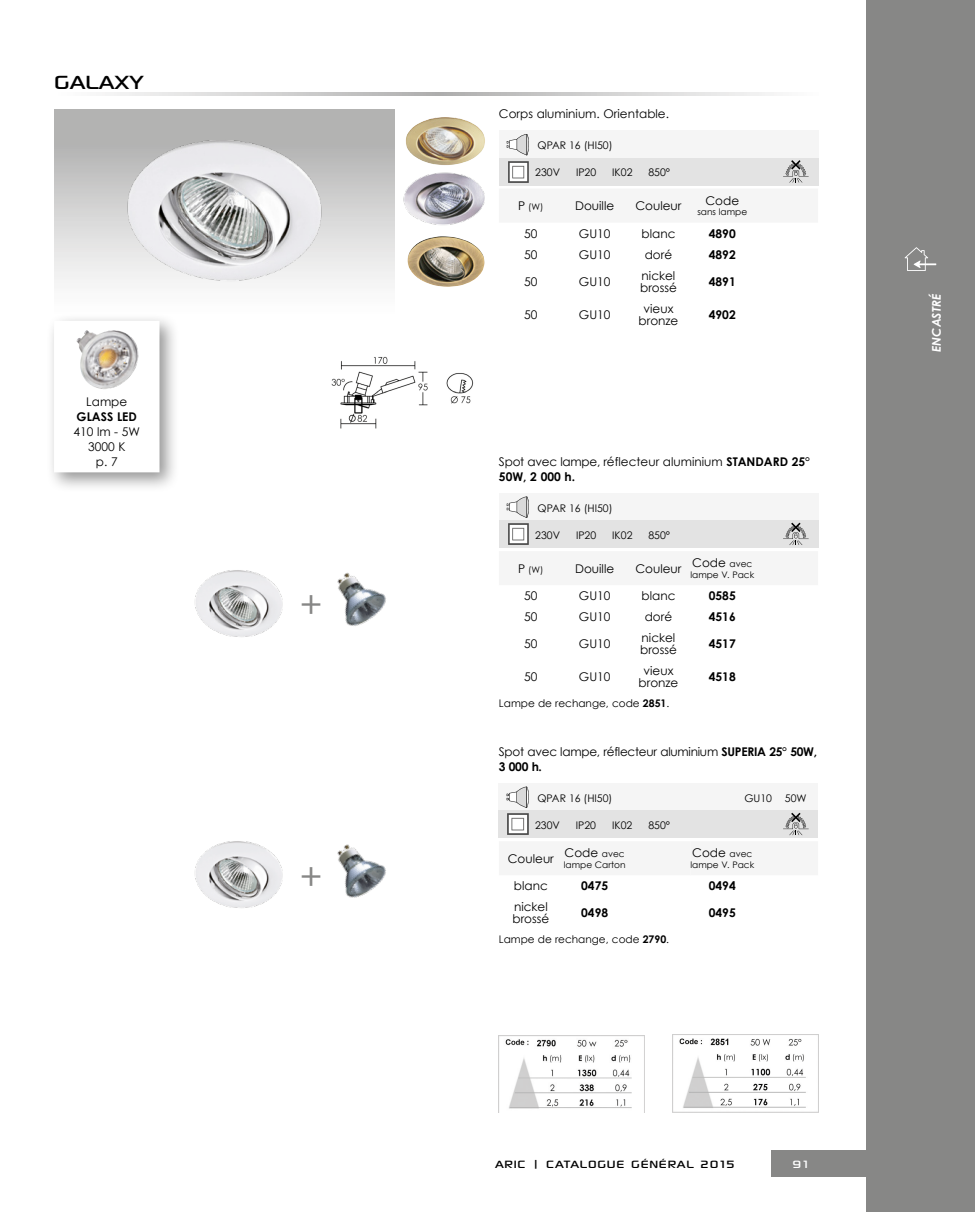
<style>
.page{position:relative;width:975px;height:1212px;background:#fff}
.page>*{position:absolute;margin:0;border:0;box-sizing:border-box;transform-origin:0 0}
.t1{font:37.5px "Century Gothic";color:#878786}
.Titres_Produits{font:27px "Sony Sketch EF";color:#000}
.t2{font:15px "Sony Sketch EF";letter-spacing:.05em;color:#000}
.t3{font:15px "Sony Sketch EF";color:#fff}
.t4{font:12px/12px "Century Gothic";color:#000}
.t5{font:700 12px/15px "Century Gothic";color:#000;text-align:center}
.t6{font:12px/15px "Century Gothic";letter-spacing:-.02em;color:#000}
.t7{font:italic 700 12px "Century Gothic";color:#fff}
.t8{font:10.5px "Century Gothic";color:#000}
.t9{font:9px "Century Gothic";color:#000}
.s1{font-weight:400}
.s2{font-size:12px}
.s3{font-weight:700}
.s4{font-size:9px}
</style>
<div class="page">
<div style="left:771px;top:1150px;width:204px;height:27px;background:#878786"></div>
<svg style="left:105px;top:93px;width:669px;height:2px"></svg>
<div style="left:499px;top:131px;width:319px;height:27px;background:#f5f5f5"></div>
<div style="left:499px;top:158px;width:319px;height:27px;background:#e3e3e3"></div>
<svg style="left:783px;top:160px;width:25px;height:22px"></svg>
<svg style="left:507px;top:134px;width:22px;height:21px"></svg>
<img style="left:508px;top:161px;width:21px;height:21px">
<div style="left:499px;top:493px;width:319px;height:27px;background:#f5f5f5"></div>
<div style="left:499px;top:521px;width:319px;height:27px;background:#e3e3e3"></div>
<svg style="left:783px;top:523px;width:25px;height:22px"></svg>
<svg style="left:507px;top:496px;width:22px;height:22px"></svg>
<img style="left:508px;top:524px;width:21px;height:20px">
<div style="left:499px;top:783px;width:319px;height:27px;background:#f5f5f5"></div>
<div style="left:499px;top:811px;width:319px;height:27px;background:#e3e3e3"></div>
<svg style="left:783px;top:813px;width:25px;height:22px"></svg>
<svg style="left:506px;top:786px;width:23px;height:22px"></svg>
<img style="left:508px;top:814px;width:21px;height:21px">
<div style="left:54px;top:110px;width:340px;height:203px;background:linear-gradient(to bottom,#a9a9a8,#fff)"></div>
<img style="left:499px;top:1035px;width:145px;height:74px">
<img style="left:672px;top:1035px;width:146px;height:77px">
<img style="left:331px;top:356px;width:143px;height:73px">
<img style="left:194px;top:570px;width:89px;height:67px">
<img style="left:194px;top:841px;width:89px;height:67px">
<img style="left:337px;top:572px;width:49px;height:54px">
<img style="left:337px;top:844px;width:49px;height:54px">
<img style="left:120px;top:127px;width:208px;height:155px">
<img style="left:407px;top:236px;width:77px;height:51px">
<img style="left:406px;top:117px;width:79px;height:48px">
<img style="left:403px;top:172px;width:82px;height:53px">
<div style="left:46px;top:312px;width:134px;height:180px;background:#000;opacity:.42"></div>
<div style="left:54px;top:321px;width:105px;height:151px;background:#fff"></div>
<img style="left:76px;top:330px;width:63px;height:59px">
<div style="left:866px;top:0;width:109px;height:1212px;background:#878786"></div>
<svg style="left:904px;top:247px;width:32px;height:24px"></svg>
<p class="Titres_Produits" style="left:54px;top:67px;width:91px">GALAXY</p>
<p class="t5" style="left:77px;top:394px;width:62px"><span class="s1">Lampe<br></span>GLASS LED</p>
<p class="t4" style="left:73px;top:426px;width:68px">410 lm - 5W</p>
<p class="t4" style="left:88px;top:441px;width:39px">3000 K</p>
<p class="t4" style="left:96px;top:456px;width:23px">p. 7</p>
<p class="t1" style="left:300px;top:582px;width:24px">+</p>
<p class="t1" style="left:300px;top:853px;width:24px">+</p>
<p class="t4" style="left:499px;top:108px;width:172px">Corps aluminium. Orientable.</p>
<p class="t8" style="left:537px;top:139px;width:77px">QPAR 16 (HI50)</p>
<p class="t8" style="left:535px;top:166px;width:26px">230V</p>
<p class="t8" style="left:576px;top:166px;width:22px">IP20</p>
<p class="t8" style="left:612px;top:166px;width:22px">IK02</p>
<p class="t8" style="left:648px;top:166px;width:23px">850°</p>
<p class="t9" style="left:518px;top:201px;width:27px"><span class="s2">P</span> (W)</p>
<p class="t4" style="left:575px;top:200px;width:41px">Douille</p>
<p class="t4" style="left:635px;top:200px;width:48px">Couleur</p>
<p class="t4" style="left:705px;top:194px;width:35px">Code</p>
<p class="t9" style="left:697px;top:207px;width:51px">sans lampe</p>
<p class="t4" style="left:524px;top:227px;width:15px">50</p>
<p class="t4" style="left:579px;top:227px;width:33px">GU10</p>
<p class="t4" style="left:641px;top:227px;width:35px">blanc</p>
<p class="t5" style="left:709px;top:225px;width:28px">4890</p>
<p class="t4" style="left:524px;top:248px;width:15px">50</p>
<p class="t4" style="left:579px;top:248px;width:33px">GU10</p>
<p class="t4" style="left:644px;top:248px;width:29px">doré</p>
<p class="t5" style="left:709px;top:246px;width:28px">4892</p>
<p class="t4" style="left:524px;top:275px;width:15px">50</p>
<p class="t4" style="left:579px;top:275px;width:33px">GU10</p>
<p class="t4" style="left:640px;top:269px;width:38px">nickel brossé</p>
<p class="t5" style="left:709px;top:273px;width:28px">4891</p>
<p class="t4" style="left:524px;top:308px;width:15px">50</p>
<p class="t4" style="left:579px;top:308px;width:33px">GU10</p>
<p class="t4" style="left:638px;top:302px;width:41px;text-align:center">vieux bronze</p>
<p class="t5" style="left:709px;top:306px;width:28px">4902</p>
<p class="t4" style="left:499px;top:454px;width:312px;line-height:15px">Spot avec lampe, réflecteur aluminium <span class="s3">STANDARD 25°<br>50W, 2 000 h.</span></p>
<p class="t8" style="left:537px;top:501px;width:77px">QPAR 16 (HI50)</p>
<p class="t8" style="left:535px;top:529px;width:26px">230V</p>
<p class="t8" style="left:576px;top:529px;width:22px">IP20</p>
<p class="t8" style="left:612px;top:529px;width:22px">IK02</p>
<p class="t8" style="left:648px;top:529px;width:23px">850°</p>
<p class="t9" style="left:518px;top:564px;width:27px"><span class="s2">P</span> (W)</p>
<p class="t4" style="left:575px;top:562px;width:41px">Douille</p>
<p class="t4" style="left:635px;top:562px;width:48px">Couleur</p>
<p class="t4" style="left:692px;top:557px;width:62px">Code <span class="s4">avec</span></p>
<p class="t9" style="left:690px;top:569px;width:65px">lampe V. Pack</p>
<p class="t4" style="left:524px;top:590px;width:15px">50</p>
<p class="t4" style="left:579px;top:590px;width:33px">GU10</p>
<p class="t4" style="left:641px;top:590px;width:35px">blanc</p>
<p class="t5" style="left:709px;top:588px;width:28px">0585</p>
<p class="t4" style="left:524px;top:611px;width:15px">50</p>
<p class="t4" style="left:579px;top:611px;width:33px">GU10</p>
<p class="t4" style="left:644px;top:611px;width:29px">doré</p>
<p class="t5" style="left:709px;top:609px;width:28px">4516</p>
<p class="t4" style="left:524px;top:638px;width:15px">50</p>
<p class="t4" style="left:579px;top:638px;width:33px">GU10</p>
<p class="t4" style="left:640px;top:632px;width:38px">nickel brossé</p>
<p class="t5" style="left:709px;top:636px;width:28px">4517</p>
<p class="t4" style="left:524px;top:671px;width:15px">50</p>
<p class="t4" style="left:579px;top:671px;width:33px">GU10</p>
<p class="t4" style="left:638px;top:665px;width:41px;text-align:center">vieux bronze</p>
<p class="t5" style="left:709px;top:669px;width:28px">4518</p>
<p class="t8" style="left:499px;top:697px;width:172px">Lampe de rechange, code <span class="s3">2851</span>.</p>
<p class="t6" style="left:499px;top:744px;width:320px">Spot avec lampe, réflecteur aluminium <span class="s3">SUPERIA 25° 50W,<br>3 000 h.</span></p>
<p class="t8" style="left:537px;top:791px;width:77px">QPAR 16 (HI50)</p>
<p class="t8" style="left:744px;top:791px;width:64px">GU10 50W</p>
<p class="t8" style="left:535px;top:819px;width:26px">230V</p>
<p class="t8" style="left:576px;top:819px;width:22px">IP20</p>
<p class="t8" style="left:612px;top:819px;width:22px">IK02</p>
<p class="t8" style="left:648px;top:819px;width:23px">850°</p>
<p class="t4" style="left:508px;top:852px;width:48px">Couleur</p>
<p class="t4" style="left:564px;top:847px;width:62px">Code <span class="s4">avec</span></p>
<p class="t9" style="left:564px;top:859px;width:63px">lampe Carton</p>
<p class="t4" style="left:514px;top:880px;width:35px">blanc</p>
<p class="t5" style="left:581px;top:878px;width:28px">0475</p>
<p class="t4" style="left:512px;top:901px;width:38px">nickel brossé</p>
<p class="t5" style="left:581px;top:905px;width:28px">0498</p>
<p class="t8" style="left:499px;top:933px;width:172px">Lampe de rechange, code <span class="s3">2790</span>.</p>
<p class="t4" style="left:692px;top:847px;width:62px">Code <span class="s4">avec</span></p>
<p class="t9" style="left:690px;top:859px;width:65px">lampe V. Pack</p>
<p class="t5" style="left:709px;top:878px;width:28px">0494</p>
<p class="t5" style="left:709px;top:905px;width:28px">0495</p>
<p class="t2" style="left:495px;top:1156px;width:241px">ARIC | CATALOGUE GÉNÉRAL 2015</p>
<p class="t3" style="left:792px;top:1156px;width:17px">91</p>
<p class="t7" style="left:928px;top:352px;width:60px;rotate:-90deg">ENCASTRÉ</p>
</div>
